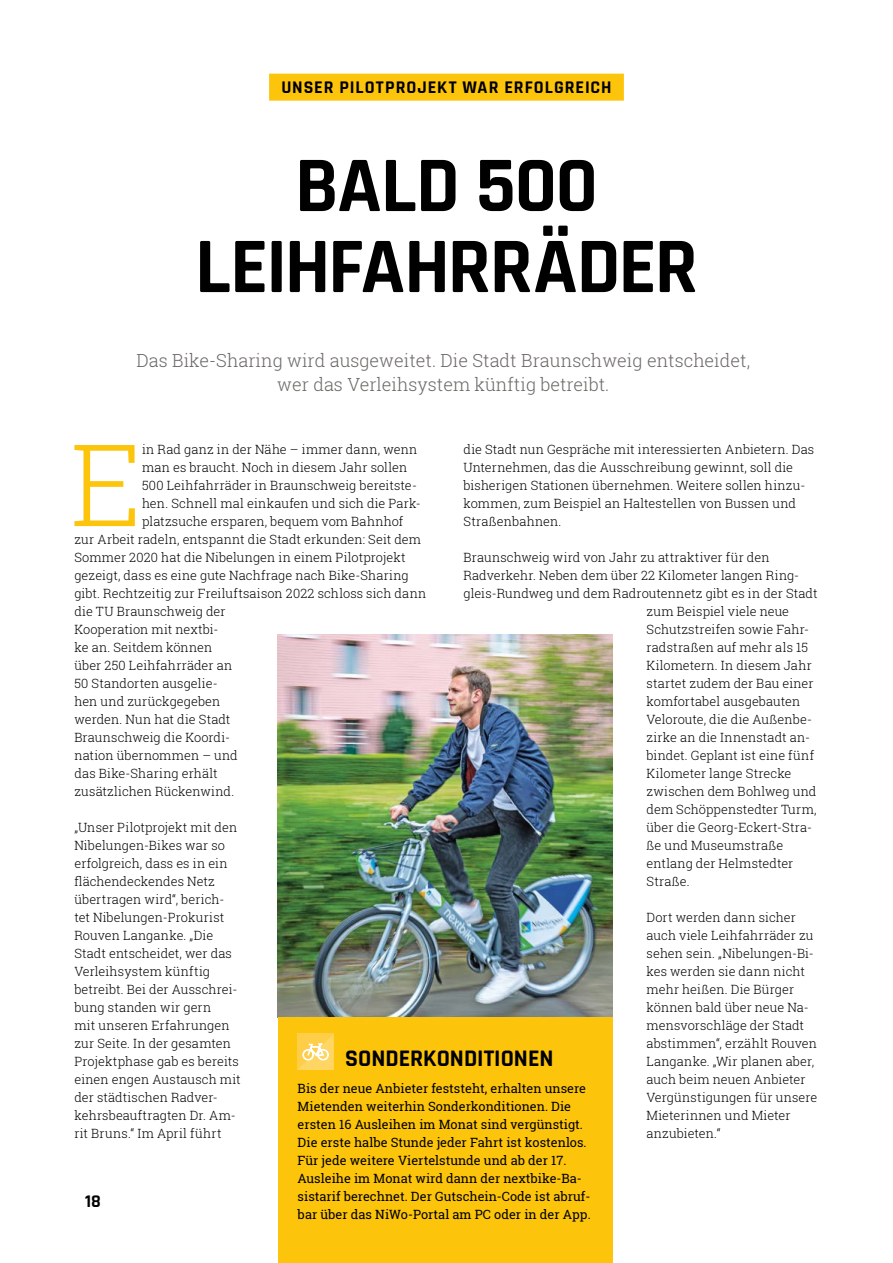
<style>
.page{position:relative;width:893px;height:1263px;background:#fff}
.page>*{position:absolute;margin:0;border:0;box-sizing:border-box;transform-origin:0 0}
.t1{font:300 114px "Roboto Slab";color:#fdc40c}
.t2{font:700 79.5px/81px "Rajdhani";letter-spacing:-.02em;color:#000;text-align:center}
.t3{font:700 24px "Rajdhani";color:#000}
.t4{font:300 18px/24px "Roboto Slab";color:#6a6864;text-align:center}
.t5{font:700 18px "Rajdhani";letter-spacing:.05em;color:#000}
.t6{font:300 12.75px/18px "Roboto Slab";letter-spacing:.005em;color:#000}
.t7{font:12.75px/18px "Roboto Slab";color:#000}
</style>
<div class="page">
<div style="left:269px;top:74px;width:355px;height:27px;background:#fdc40c"></div>
<img style="left:278px;top:634px;width:334px;height:383px">
<div style="left:278px;top:1017px;width:334px;height:246px;background:#fdc40c"></div>
<svg style="left:298px;top:1034px;width:36px;height:36px"></svg>
<h3 class="t5" style="left:281px;top:77px;width:332px">UNSER PILOTPROJEKT WAR ERFOLGREICH</h3>
<h2 class="t2" style="left:195px;top:147px;width:505px">BALD 500<br>LEIHFAHRRÄDER</h2>
<h3 class="t4" style="left:136px;top:348px;width:615px">Das Bike-Sharing wird ausgeweitet. Die Stadt Braunschweig entscheidet, wer das Verleihsystem künftig betreibt.</h3>
<h1 class="t1" style="left:70px;top:407px;width:73px">E</h1>
<p class="t6" style="left:142px;top:440px;width:277px">in Rad ganz in der Nähe – immer dann, wenn</p>
<p class="t6" style="left:463px;top:440px;width:352px">die Stadt nun Gespräche mit interessierten Anbietern. Das Unternehmen, das die Ausschreibung gewinnt, soll die bisherigen Stationen übernehmen. Weitere sollen hinzu&shy;kommen, zum Beispiel an Haltestellen von Bussen und Straßenbahnen.</p>
<p class="t6" style="left:463px;top:548px;width:308px">Braunschweig wird von Jahr zu attraktiver für den</p>
<p class="t6" style="left:463px;top:566px;width:337px">Radverkehr. Neben dem über 22 Kilometer langen Ring-</p>
<p class="t6" style="left:463px;top:584px;width:356px">gleis-Rundweg und dem Radroutennetz gibt es in der Stadt</p>
<p class="t6" style="left:647px;top:602px;width:144px">zum Beispiel viele neue</p>
<p class="t6" style="left:647px;top:620px;width:164px">Schutzstreifen sowie Fahr-</p>
<p class="t6" style="left:647px;top:638px;width:163px">radstraßen auf mehr als 15</p>
<p class="t6" style="left:647px;top:656px;width:167px">Kilometern. In diesem Jahr</p>
<p class="t6" style="left:647px;top:674px;width:169px">startet zudem der Bau einer</p>
<p class="t6" style="left:647px;top:692px;width:155px">komfortabel ausgebauten</p>
<p class="t6" style="left:647px;top:710px;width:167px">Veloroute, die die Außenbe-</p>
<p class="t6" style="left:647px;top:728px;width:165px">zirke an die Innenstadt an-</p>
<p class="t6" style="left:647px;top:746px;width:169px">bindet. Geplant ist eine fünf</p>
<p class="t6" style="left:647px;top:764px;width:146px">Kilometer lange Strecke</p>
<p class="t6" style="left:647px;top:782px;width:171px">zwischen dem Bohlweg und</p>
<p class="t6" style="left:647px;top:800px;width:172px">dem Schöppenstedter Turm,</p>
<p class="t6" style="left:647px;top:818px;width:167px">über die Georg-Eckert-Stra-</p>
<p class="t6" style="left:647px;top:836px;width:138px">ße und Museumstraße</p>
<p class="t6" style="left:647px;top:854px;width:148px">entlang der Helmstedter</p>
<p class="t6" style="left:647px;top:872px;width:45px">Straße.</p>
<p class="t6" style="left:647px;top:908px;width:172px">Dort werden dann sicher auch viele Leihfahrräder zu sehen sein. „Nibelungen-Bi&shy;kes werden sie dann nicht mehr heißen. Die Bürger können bald über neue Na&shy;mensvorschläge der Stadt abstimmen“, erzählt Rouven<br>Langanke. „Wir planen aber, auch beim neuen Anbieter<br>Vergünstigungen für unsere<br>Mieterinnen und Mieter anzubieten.“</p>
<p class="t6" style="left:142px;top:458px;width:267px">man es braucht. Noch in diesem Jahr sollen</p>
<p class="t6" style="left:142px;top:476px;width:276px">500 Leihfahrräder in Braunschweig bereitste-</p>
<p class="t6" style="left:142px;top:494px;width:280px">hen. Schnell mal einkaufen und sich die Park-</p>
<p class="t6" style="left:142px;top:512px;width:263px">platzsuche ersparen, bequem vom Bahnhof</p>
<p class="t6" style="left:74px;top:530px;width:348px">zur Arbeit radeln, entspannt die Stadt erkunden: Seit dem</p>
<p class="t6" style="left:74px;top:548px;width:333px">Sommer 2020 hat die Nibelungen in einem Pilotprojekt</p>
<p class="t6" style="left:74px;top:566px;width:336px">gezeigt, dass es eine gute Nachfrage nach Bike-Sharing</p>
<p class="t6" style="left:74px;top:584px;width:353px">gibt. Rechtzeitig zur Freiluftsaison 2022 schloss sich dann</p>
<p class="t6" style="left:74px;top:602px;width:153px">die TU Braunschweig der</p>
<p class="t6" style="left:74px;top:620px;width:146px">Kooperation mit nextbi-</p>
<p class="t6" style="left:74px;top:638px;width:139px">ke an. Seitdem können</p>
<p class="t6" style="left:74px;top:656px;width:159px">über 250 Leihfahrräder an</p>
<p class="t6" style="left:74px;top:674px;width:145px">50 Standorten ausgelie-</p>
<p class="t6" style="left:74px;top:692px;width:148px">hen und zurückgegeben</p>
<p class="t6" style="left:74px;top:710px;width:158px">werden. Nun hat die Stadt</p>
<p class="t6" style="left:74px;top:728px;width:157px">Braunschweig die Koordi-</p>
<p class="t6" style="left:74px;top:746px;width:165px">nation übernommen – und</p>
<p class="t6" style="left:74px;top:764px;width:145px">das Bike-Sharing erhält</p>
<p class="t6" style="left:74px;top:782px;width:161px">zusätzlichen Rückenwind.</p>
<p class="t6" style="left:74px;top:818px;width:168px">„Unser Pilotprojekt mit den<br>Nibelungen-Bikes war so erfolgreich, dass es in ein flächendeckendes Netz übertragen wird“, berich&shy;tet Nibelungen-Prokurist<br>Rouven Langanke. „Die<br>Stadt entscheidet, wer das<br>Verleihsystem künftig betreibt. Bei der Ausschrei&shy;bung standen wir gern<br>mit unseren Erfahrungen zur Seite. In der gesamten<br>Projektphase gab es bereits einen engen Austausch mit der städtischen Radver&shy;kehrsbeauftragten Dr. Am&shy;rit Bruns.“ Im April führt</p>
<h3 class="t3" style="left:345px;top:1044px;width:210px">SONDERKONDITIONEN</h3>
<p class="t7" style="left:298px;top:1079px;width:295px">Bis der neue Anbieter feststeht, erhalten unsere Mietenden weiterhin Sonderkonditionen. Die ersten 16 Ausleihen im Monat sind vergünstigt.<br>Die erste halbe Stunde jeder Fahrt ist kostenlos.<br>Für jede weitere Viertelstunde und ab der 17.<br>Ausleihe im Monat wird dann der nextbike-Ba&shy;sistarif berechnet. Der Gutschein-Code ist abruf&shy;bar über das NiWo-Portal am PC oder in der App.</p>
<h3 class="t5" style="left:85px;top:1191px;width:17px">18</h3>
</div>
